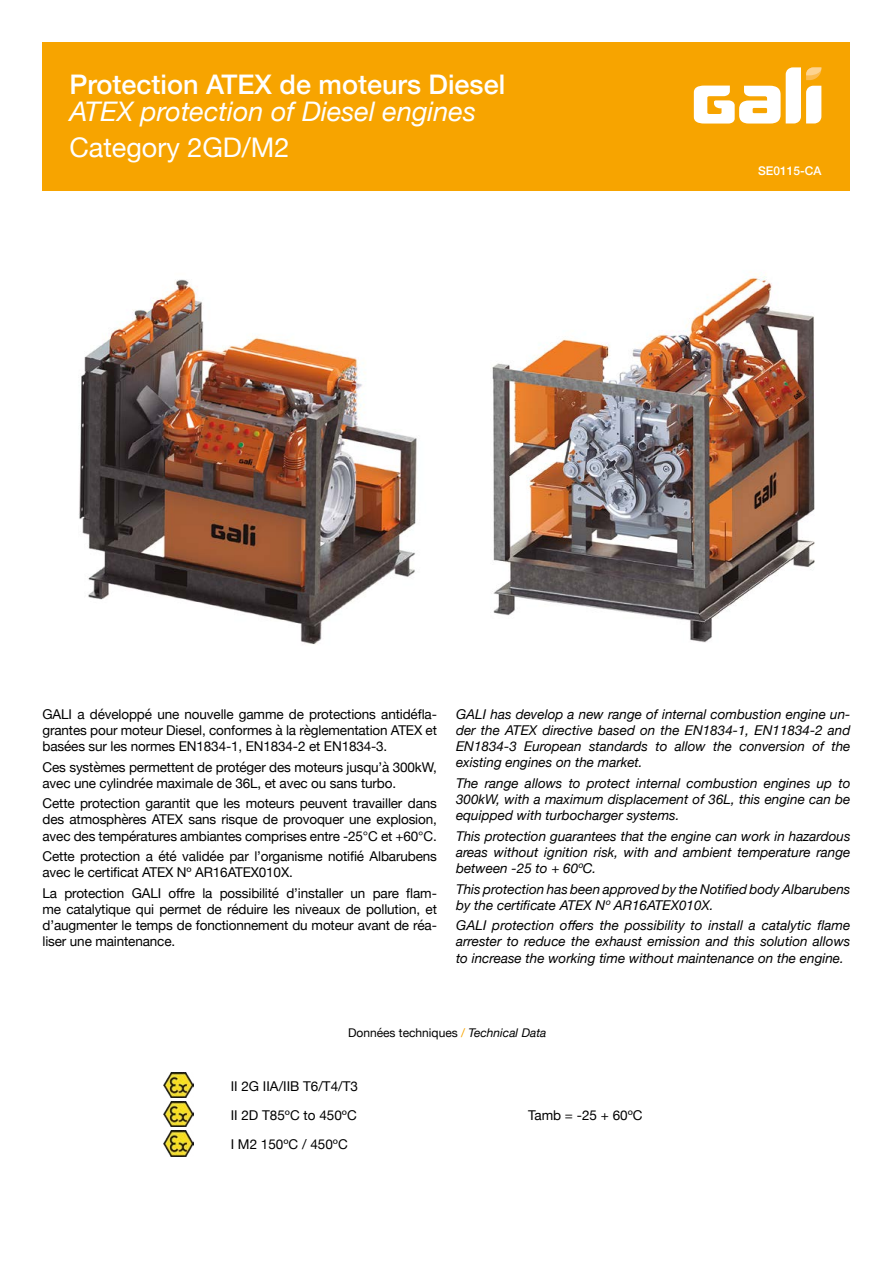
<style>
.page{position:relative;width:893px;height:1263px;background:#fff}
.page>*{position:absolute;margin:0;border:0;box-sizing:border-box;transform-origin:0 0}
.t1{font:500 27px "Helvetica Neue";color:#fff}
.t2{font:italic 27px "Helvetica Neue";color:#fff}
.t3{font:27px "Helvetica Neue";color:#fff}
.t4{font:13.5px/16.2px "Helvetica Neue";letter-spacing:-.01em;color:#000;text-align:justify}
.t5{font:italic 13.5px/16.2px "Helvetica Neue";color:#000;text-align:justify}
.t6{font:12px "Helvetica Neue";color:#000}
.t7{font:500 12px "Helvetica Neue";color:#fff}
.s1{color:#f7a400}
.s2{font-style:italic}
</style>
<div class="page">
<img style="left:79px;top:279px;width:338px;height:366px">
<img style="left:492px;top:273px;width:323px;height:370px">
<div style="left:43px;top:43px;width:807px;height:148px;background:#f7a400"></div>
<svg style="left:694px;top:67px;width:127px;height:57px"></svg>
<img style="left:164px;top:1072px;width:29px;height:26px">
<img style="left:164px;top:1101px;width:29px;height:26px">
<img style="left:164px;top:1131px;width:29px;height:25px">
<h1 class="t1" style="left:69px;top:62px;width:437px">Protection ATEX de moteurs Diesel</h1>
<h1 class="t2" style="left:69px;top:92px;width:408px">ATEX protection of Diesel engines</h1>
<h1 class="t3" style="left:69px;top:128px;width:222px">Category 2GD/M2</h1>
<p class="t7" style="left:758px;top:161px;width:65px">SE0115-CA</p>
<p class="t4" style="left:43px;top:707px;width:396px">GALI a développé une nouvelle gamme de protections antidéfla&shy;grantes pour moteur Diesel, conformes à la règlementation ATEX et basées sur les normes EN1834-1, EN1834-2 et EN1834-3.</p>
<p class="t4" style="left:43px;top:759px;width:396px">Ces systèmes permettent de protéger des moteurs jusqu’à 300kW, avec une cylindrée maximale de 36L, et avec ou sans turbo.</p>
<p class="t4" style="left:43px;top:796px;width:396px">Cette protection garantit que les moteurs peuvent travailler dans des atmosphères ATEX sans risque de provoquer une explosion, avec des températures ambiantes comprises entre -25°C et +60°C.</p>
<p class="t4" style="left:43px;top:849px;width:396px">Cette protection a été validée par l’organisme notifié Albarubens avec le certificat ATEX Nº AR16ATEX010X.</p>
<p class="t4" style="left:43px;top:886px;width:396px">La protection GALI offre la possibilité d’installer un pare flam&shy;me catalytique qui permet de réduire les niveaux de pollution, et d’augmenter le temps de fonctionnement du moteur avant de réa&shy;liser une maintenance.</p>
<p class="t5" style="left:456px;top:707px;width:396px">GALI has develop a new range of internal combustion engine un&shy;der the ATEX directive based on the EN1834-1, EN11834-2 and EN1834-3 European standards to allow the conversion of the existing engines on the market.</p>
<p class="t5" style="left:456px;top:776px;width:396px">The range allows to protect internal combustion engines up to 300kW, with a maximum displacement of 36L, this engine can be equipped with turbocharger systems.</p>
<p class="t5" style="left:456px;top:829px;width:396px">This protection guarantees that the engine can work in hazardous areas without ignition risk, with and ambient temperature range between -25 to + 60ºC.</p>
<p class="t5" style="left:456px;top:881px;width:396px">This protection has been approved by the Notified body Albarubens by the certificate ATEX Nº AR16ATEX010X.</p>
<p class="t5" style="left:456px;top:918px;width:396px">GALI protection offers the possibility to install a catalytic flame arrester to reduce the exhaust emission and this solution allows to increase the working time without maintenance on the engine.</p>
<p class="t6" style="left:348px;top:1024px;width:200px">Données techniques <span class="s1">/</span> <span class="s2">Technical Data</span></p>
<p class="t4" style="left:231px;top:1072px;width:129px;line-height:29.1px">II 2G IIA/IIB T6/T4/T3<br>II 2D T85ºC to 450ºC</p>
<p class="t4" style="left:231px;top:1137px;width:119px">I M2 150ºC / 450ºC</p>
<p class="t4" style="left:528px;top:1107px;width:116px">Tamb = -25 + 60ºC</p>
</div>
